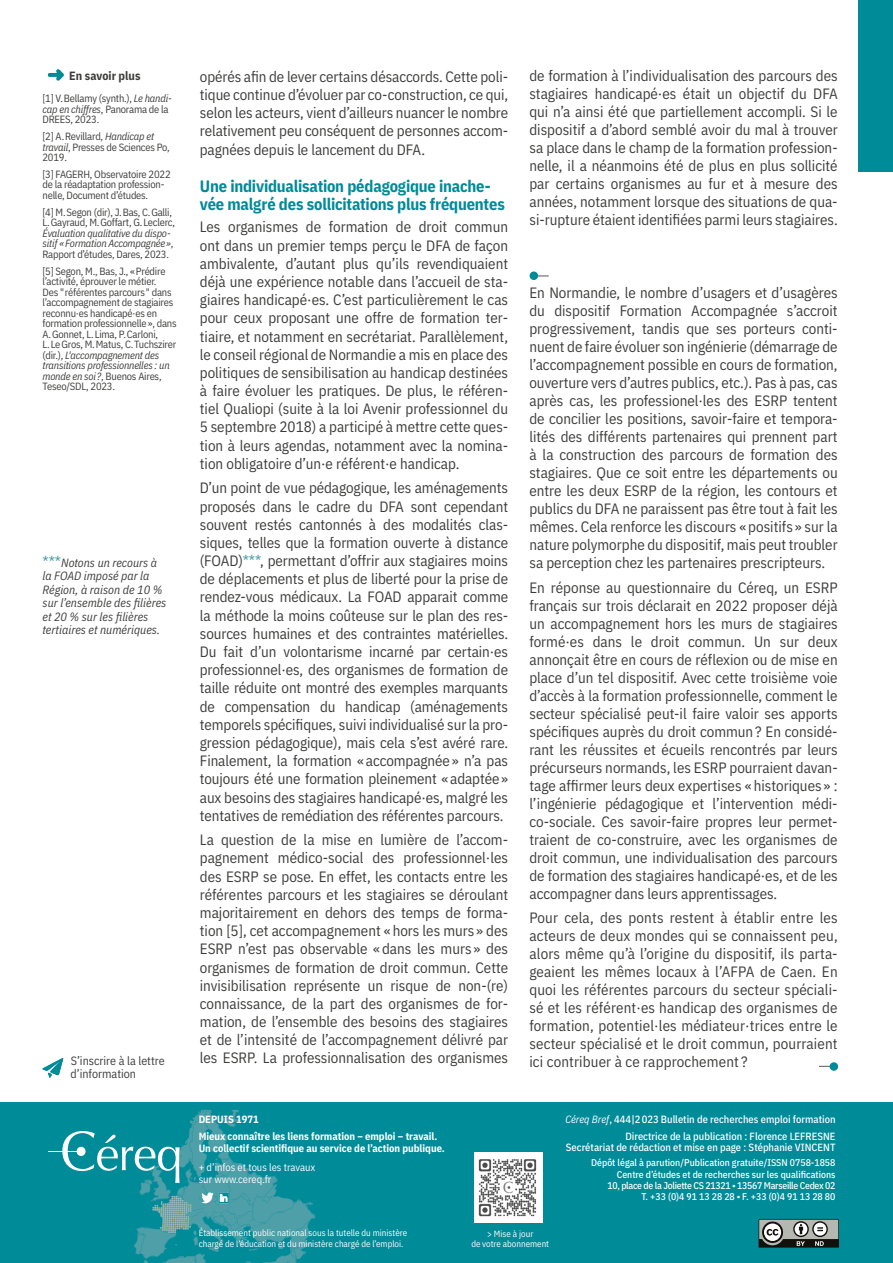
<style>
.page{position:relative;width:893px;height:1263px;background:#fff}
.page>*{position:absolute;margin:0;border:0;box-sizing:border-box;transform-origin:0 0}
.t1{font:700 16.5px/18.1px "IBM Plex Sans Cond";letter-spacing:-.015em;color:#008b99}
.t2{font:15px/18px "IBM Plex Sans Cond";color:#3c3c3b;text-align:justify}
.t3{font:italic 12px/13.5px "IBM Plex Sans Cond";color:#3c3c3b}
.t4{font:12px/13.5px "IBM Plex Sans Cond";color:#3c3c3b}
.t5{font:700 12px "IBM Plex Sans Cond";color:#3c3c3b}
.t6{font:10.5px/10.5px "IBM Plex Sans Cond";letter-spacing:-.02em;color:#3c3c3b}
.t7{font:500 10.5px/16.8px "IBM Plex Sans Cond";color:#fff;text-align:right}
.t8{font:700 10.5px/17.1px "IBM Plex Sans Cond";color:#fff}
.t9{font:italic 10.5px/10.5px "IBM Plex Sans Cond";letter-spacing:-.02em;color:#3c3c3b}
.t10{font:10.5px/12px "IBM Plex Sans Cond";color:#fff}
.t11{font:500 9.75px/11.2px "IBM Plex Sans Cond";color:#fff;text-align:right}
.t12{font:9px/10.8px "IBM Plex Sans Cond";color:#fff}
.s1{font-style:italic}
.s2{font-style:normal}
.s3{font-style:normal;font-size:15px;color:#3c95a2}
.s4{color:#3c95a2}
.s5{font-weight:400;font-style:italic}
</style>
<div class="page">
<svg style="left:42px;top:1058px;width:21px;height:20px"></svg>
<div style="left:859px;top:0;width:34px;height:172px;background:#008b99"></div>
<div style="left:0;top:1103px;width:893px;height:160px;background:#008b99"></div>
<svg style="left:758px;top:1219px;width:81px;height:29px;background:#7b7f7b"></svg>
<hr style="left:49px;top:1151px;width:35px;height:1px;background:#fff">
<svg style="left:62px;top:1110px;width:254px;height:153px"></svg>
<img style="left:475px;top:1153px;width:67px;height:69px">
<div style="left:830px;top:1062px;width:8px;height:9px;background:#008b99;border-radius:50%"></div>
<svg style="left:48px;top:69px;width:16px;height:12px"></svg>
<div style="left:530px;top:271px;width:8px;height:9px;background:#008b99;border-radius:50%"></div>
<p class="t5" style="left:69px;top:66px;width:73px">En savoir plus</p>
<p class="t6" style="left:43px;top:92px;width:131px">[1] V.Bellamy (synth.), <span class="s1">Le handi&shy;cap en chiffres</span>, Panorama de la<br>DREES, 2023.</p>
<p class="t6" style="left:43px;top:130px;width:129px">[2] A.Revillard, <span class="s1">Handicap et travail</span>, Presses de Sciences Po,<br>2019.</p>
<p class="t6" style="left:43px;top:168px;width:130px">[3] FAGERH, Observatoire 2022 de la réadaptation profession&shy;nelle, Document d’études.</p>
<p class="t6" style="left:43px;top:206px;width:134px">[4] M.Segon (dir), J.Bas, C.Galli,<br>L.Gayraud, M.Goffart, G.Leclerc,</p>
<p class="t9" style="left:43px;top:227px;width:132px">Évaluation qualitative du dispo&shy;sitif «Formation Accompagnée»<span class="s2">,<br>Rapport d’études, Dares, 2023.</span></p>
<p class="t6" style="left:43px;top:265px;width:136px">[5] Segon, M., Bas, J., «Prédire l’activité, éprouver le métier.<br>Des "référentes parcours" dans l’accompagnement de stagiaires reconnu·es handicapé·es en formation professionnelle», dans<br>A.Gonnet, L.Lima, P.Carloni,<br>L.LeGros, M.Matus, C.Tuchszirer (dir.), <span class="s1">L'accompagnement des transitions professionnelles : un monde en soi?</span>, Buenos Aires,<br>Teseo/SDL, 2023.</p>
<p class="t3" style="left:43px;top:555px;width:125px"><span class="s3">***</span>Notons un recours à la FOAD imposé par la<br>Région, à raison de 10 % sur l’ensemble des filières et 20 % sur les filières tertiaires et numériques.</p>
<p class="t4" style="left:70px;top:1052px;width:96px">S’inscrire à la lettre d’information</p>
<p class="t2" style="left:200px;top:66px;width:310px">opérés afin de lever certains désaccords. Cette poli&shy;tique continue d’évoluer par co-construction, ce qui, selon les acteurs, vient d’ailleurs nuancer le nombre relativement peu conséquent de personnes accom&shy;pagnées depuis le lancement du DFA.</p>
<p class="t1" style="left:200px;top:176px;width:307px">Une individualisation pédagogique inache&shy;vée malgré des sollicitations plus fréquentes</p>
<p class="t2" style="left:200px;top:217px;width:310px">Les organismes de formation de droit commun ont dans un premier temps perçu le DFA de façon ambivalente, d’autant plus qu’ils revendiquaient déjà une expérience notable dans l’accueil de sta&shy;giaires handicapé·es. C’est particulièrement le cas pour ceux proposant une offre de formation ter&shy;tiaire, et notamment en secrétariat. Parallèlement, le conseil régional de Normandie a mis en place des politiques de sensibilisation au handicap destinées à faire évoluer les pratiques. De plus, le référen&shy;tiel Qualiopi (suite à la loi Avenir professionnel du 5 septembre 2018) a participé à mettre cette ques&shy;tion à leurs agendas, notamment avec la nomina&shy;tion obligatoire d’un·e référent·e handicap.</p>
<p class="t2" style="left:200px;top:478px;width:310px">D’un point de vue pédagogique, les aménagements proposés dans le cadre du DFA sont cependant souvent restés cantonnés à des modalités clas&shy;siques, telles que la formation ouverte à distance (FOAD)<span class="s4">***</span>, permettant d’offrir aux stagiaires moins de déplacements et plus de liberté pour la prise de rendez-vous médicaux. La FOAD apparait comme la méthode la moins coûteuse sur le plan des res&shy;sources humaines et des contraintes matérielles.<br>Du fait d’un volontarisme incarné par certain·es professionnel·es, des organismes de formation de taille réduite ont montré des exemples marquants de compensation du handicap (aménagements temporels spécifiques, suivi individualisé sur la pro&shy;gression pédagogique), mais cela s’est avéré rare.<br>Finalement, la formation «accompagnée» n’a pas toujours été une formation pleinement «adaptée» aux besoins des stagiaires handicapé·es, malgré les tentatives de remédiation des référentes parcours.</p>
<p class="t2" style="left:200px;top:829px;width:310px">La question de la mise en lumière de l’accom&shy;pagnement médico-social des professionnel·les des ESRP se pose. En effet, les contacts entre les référentes parcours et les stagiaires se déroulant majoritairement en dehors des temps de forma&shy;tion [5], cet accompagnement «hors les murs » des ESRP n’est pas observable «dans les murs » des organismes de formation de droit commun. Cette invisibilisation représente un risque de non-(re) connaissance, de la part des organismes de for&shy;mation, de l’ensemble des besoins des stagiaires et de l’intensité de l’accompagnement délivré par les ESRP. La professionnalisation des organismes</p>
<p class="t8" style="left:199px;top:1110px;width:240px">DEPUIS 1971<br>Mieux connaître les liens formation – emploi – travail.</p>
<p class="t8" style="left:199px;top:1139px;width:248px">Un collectif scientifique au service de l’action publique.</p>
<p class="t10" style="left:199px;top:1160px;width:118px">+ d’infos et tous les travaux sur www.cereq.fr</p>
<p class="t2" style="left:529px;top:65px;width:310px">de formation à l’individualisation des parcours des stagiaires handicapé·es était un objectif du DFA qui n’a ainsi été que partiellement accompli. Si le dispositif a d’abord semblé avoir du mal à trouver sa place dans le champ de la formation profession&shy;nelle, il a néanmoins été de plus en plus sollicité par certains organismes au fur et à mesure des années, notamment lorsque des situations de qua&shy;si-rupture étaient identifiées parmi leurs stagiaires.</p>
<p class="t2" style="left:529px;top:283px;width:310px">En Normandie, le nombre d’usagers et d’usagères du dispositif Formation Accompagnée s’accroit progressivement, tandis que ses porteurs conti&shy;nuent de faire évoluer son ingénierie (démarrage de l’accompagnement possible en cours de formation, ouverture vers d’autres publics, etc.). Pas à pas, cas après cas, les professionel·les des ESRP tentent de concilier les positions, savoir-faire et tempora&shy;lités des différents partenaires qui prennent part à la construction des parcours de formation des stagiaires. Que ce soit entre les départements ou entre les deux ESRP de la région, les contours et publics du DFA ne paraissent pas être tout à fait les mêmes. Cela renforce les discours «positifs » sur la nature polymorphe du dispositif, mais peut troubler sa perception chez les partenaires prescripteurs.</p>
<p class="t2" style="left:529px;top:577px;width:310px">En réponse au questionnaire du Céreq, un ESRP français sur trois déclarait en 2022 proposer déjà un accompagnement hors les murs de stagiaires formé·es dans le droit commun. Un sur deux annonçait être en cours de réflexion ou de mise en place d’un tel dispositif. Avec cette troisième voie d’accès à la formation professionnelle, comment le secteur spécialisé peut-il faire valoir ses apports spécifiques auprès du droit commun? En considé&shy;rant les réussites et écueils rencontrés par leurs précurseurs normands, les ESRP pourraient davan&shy;tage affirmer leurs deux expertises «historiques » : l’ingénierie pédagogique et l’intervention médi&shy;co-sociale. Ces savoir-faire propres leur permet&shy;traient de co-construire, avec les organismes de droit commun, une individualisation des parcours de formation des stagiaires handicapé·es, et de les accompagner dans leurs apprentissages.</p>
<p class="t2" style="left:529px;top:907px;width:310px">Pour cela, des ponts restent à établir entre les acteurs de deux mondes qui se connaissent peu, alors même qu’à l’origine du dispositif, ils parta&shy;geaient les mêmes locaux à l’AFPA de Caen. En quoi les référentes parcours du secteur spéciali&shy;sé et les référent·es handicap des organismes de formation, potentiel·les médiateur·trices entre le secteur spécialisé et le droit commun, pourraient ici contribuer à ce rapprochement ?</p>
<p class="t7" style="left:565px;top:1110px;width:272px"><span class="s5">Céreq Bref</span>, 444|2023 Bulletin de recherches emploi formation<br>Directrice de la publication : Florence LEFRESNE</p>
<p class="t7" style="left:566px;top:1138px;width:271px">Secrétariat de rédaction et mise en page : Stéphanie VINCENT</p>
<p class="t11" style="left:591px;top:1156px;width:246px">Dépôt légal à parution/Publication gratuite/ISSN 0758-1858<br>Centre d’études et de recherches sur les qualifications<br>10, place de la Joliette CS 21321 • 13567 Marseille Cedex 02<br>T. +33 (0)4 91 13 28 28 • F. +33 (0)4 91 13 28 80</p>
<p class="t12" style="left:199px;top:1227px;width:210px">Établissement public national sous la tutelle du ministère chargé de l’éducation et du ministère chargé de l’emploi.</p>
<p class="t12" style="left:471px;top:1227px;width:79px;text-align:center">&gt; Mise à jour<br>de votre abonnement</p>
</div>
